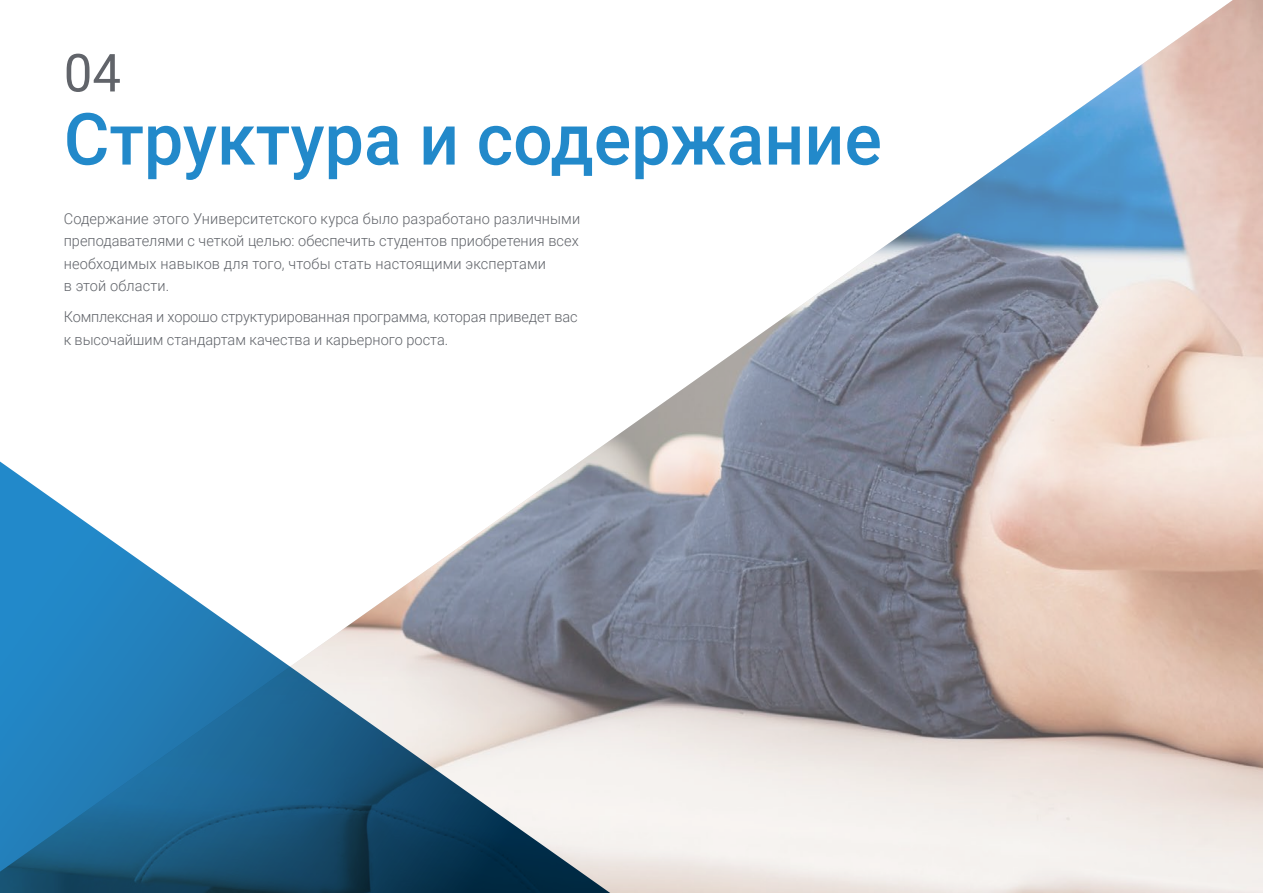
<style>
.page{position:relative;width:1263px;height:893px;background:#fff}
.page>*{position:absolute;margin:0;border:0;box-sizing:border-box;transform-origin:0 0}
.t1{font:500 72px "Roboto";color:#2289ca}
.t2{font:52.5px "Roboto";color:#61646a}
.t3{font:300 15px/22.5px "Roboto";color:#61646a}
</style>
<div class="page">
<img style="left:602px;top:0;width:661px;height:893px">
<svg style="left:0;top:446px;width:640px;height:447px"></svg>
<h2 class="t2" style="left:64px;top:36px;width:59px">04</h2>
<h1 class="t1" style="left:64px;top:89px;width:820px">Структура и содержание</h1>
<p class="t3" style="left:64px;top:207px;width:518px">Содержание этого Университетского курса было разработано различными преподавателями с четкой целью: обеспечить студентов приобретения всех необходимых навыков для того, чтобы стать настоящими экспертами<br>в этой области.</p>
<p class="t3" style="left:64px;top:305px;width:515px">Комплексная и хорошо структурированная программа, которая приведет вас к высочайшим стандартам качества и карьерного роста.</p>
</div>
